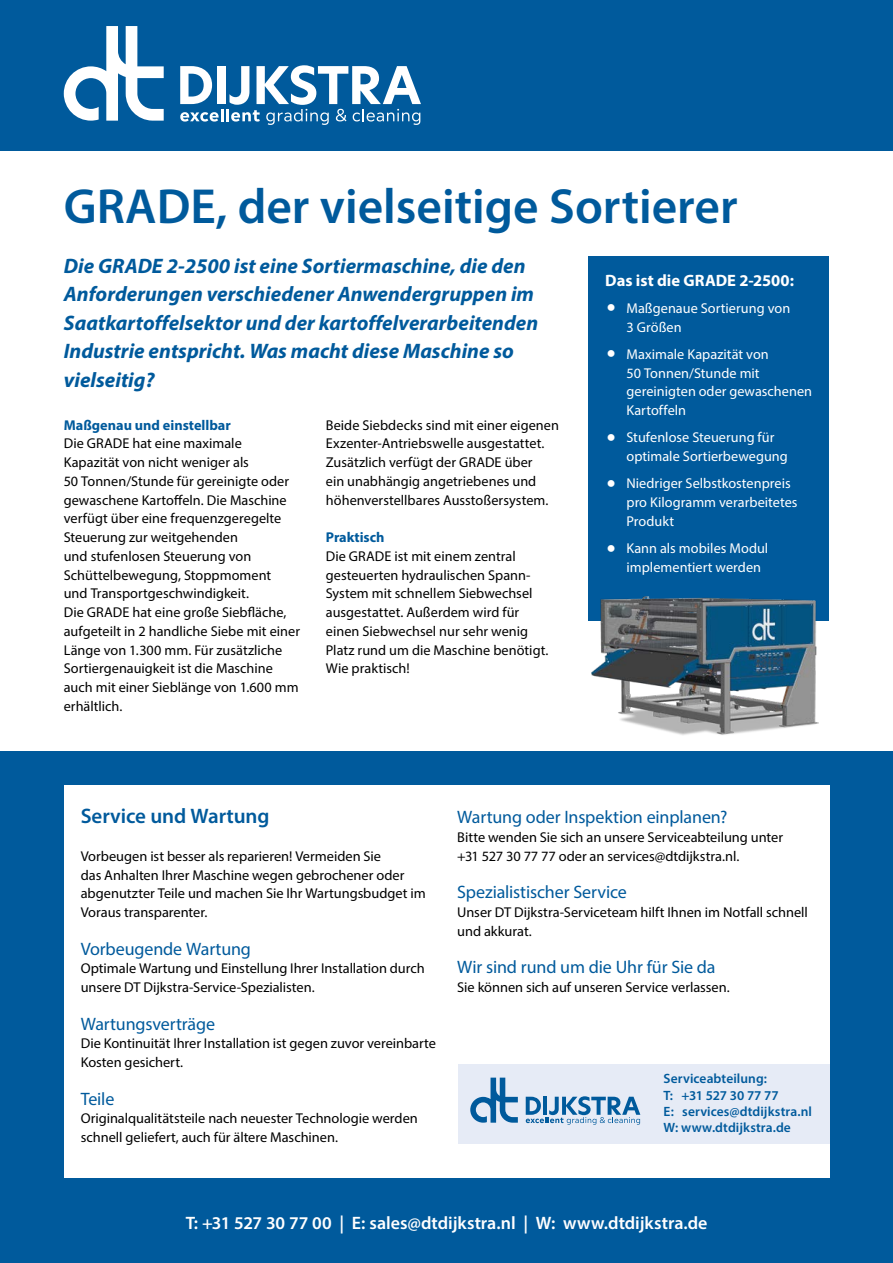
<style>
.page{position:relative;width:893px;height:1263px;background:#fff}
.page>*{position:absolute;margin:0;border:0;box-sizing:border-box;transform-origin:0 0}
.CHAPPEAU{font:600 49.5px "Myriad Pro";color:#005a9c}
.t1{font:italic 700 21px/28.5px "Myriad Pro";color:#005a9c}
.SUBJES{font:600 21px "Myriad Pro";letter-spacing:-.005em;color:#005a9c}
.Opsomming{font:18px "Myriad Pro";letter-spacing:-.005em;color:#005a9c}
.t2{font:600 18px "Myriad Pro";color:#fff}
.Body_Diap{font:700 16.5px "Myriad Pro";color:#fff}
.Body{font:14.25px/18.8px "Myriad Pro";letter-spacing:.005em;color:#000}
.Opsomming-2{font:14.25px/18.8px "Myriad Pro";letter-spacing:-.005em;color:#000}
.t3{font:14.25px/18.8px "Myriad Pro";letter-spacing:.005em;color:#fff}
.Body-2{font:700 14.25px "Myriad Pro";color:#005a9c}
.Body-3{font:600 13.5px "Myriad Pro";letter-spacing:.005em;color:#005a9c}
</style>
<div class="page">
<div style="left:0;top:0;width:893px;height:151px;background:#005a9c"></div>
<div style="left:0;top:752px;width:893px;height:511px;background:#005a9c"></div>
<div style="left:64px;top:786px;width:765px;height:392px;background:#fff"></div>
<div style="left:457px;top:1065px;width:372px;height:79px;background:#e6ebf6"></div>
<svg style="left:526px;top:1096px;width:114px;height:29px"></svg>
<svg style="left:470px;top:1077px;width:48px;height:46px"></svg>
<svg style="left:180px;top:65px;width:241px;height:60px"></svg>
<svg style="left:64px;top:26px;width:100px;height:95px"></svg>
<div style="left:588px;top:256px;width:241px;height:365px;background:#005a9c"></div>
<img style="left:591px;top:596px;width:227px;height:139px">
<p class="CHAPPEAU" style="left:64px;top:175px;width:675px">GRADE, der vielseitige Sortierer</p>
<p class="t1" style="left:64px;top:251px;width:476px">Die GRADE 2-2500 ist eine Sortiermaschine, die den Anforderungen verschiedener Anwendergruppen im Saatkartoffelsektor und der kartoffelverarbeitenden Industrie entspricht. Was macht diese Maschine so vielseitig?</p>
<p class="Body-2" style="left:64px;top:415px;width:169px">Maßgenau und einstellbar</p>
<p class="Body" style="left:64px;top:434px;width:238px">Die GRADE hat eine maximale Kapazität von nicht weniger als<br>50 Tonnen/Stunde für gereinigte oder gewaschene Kartoffeln. Die Maschine verfügt über eine frequenzgeregelte Steuerung zur weitgehenden<br>und stufenlosen Steuerung von Schüttelbewegung, Stoppmoment<br>und Transportgeschwindigkeit.<br>Die GRADE hat eine große Siebfläche, aufgeteilt in 2 handliche Siebe mit einer Länge von 1.300 mm. Für zusätzliche Sortiergenauigkeit ist die Maschine auch mit einer Sieblänge von 1.600 mm erhältlich.</p>
<p class="Body_Diap" style="left:605px;top:269px;width:190px">Das ist die GRADE 2-2500:</p>
<p class="t3" style="left:626px;top:298px;width:165px">Maßgenaue Sortierung von<br>3 Größen</p>
<p class="t3" style="left:626px;top:344px;width:187px">Maximale Kapazität von<br>50 Tonnen/Stunde mit gereinigten oder gewaschenen<br>Kartoffeln</p>
<p class="t3" style="left:626px;top:428px;width:163px">Stufenlose Steuerung für optimale Sortierbewegung</p>
<p class="t3" style="left:626px;top:474px;width:172px">Niedriger Selbstkostenpreis pro Kilogramm verarbeitetes<br>Produkt</p>
<p class="t3" style="left:626px;top:539px;width:143px">Kann als mobiles Modul implementiert werden</p>
<p class="Body" style="left:326px;top:415px;width:235px">Beide Siebdecks sind mit einer eigenen Exzenter-Antriebswelle ausgestattet.<br>Zusätzlich verfügt der GRADE über<br>ein unabhängig angetriebenes und höhenverstellbares Ausstoßersystem.</p>
<p class="Body-2" style="left:326px;top:528px;width:60px">Praktisch</p>
<p class="Body" style="left:326px;top:546px;width:224px">Die GRADE ist mit einem zentral gesteuerten hydraulischen Spann-<br>System mit schnellem Siebwechsel ausgestattet. Außerdem wird für einen Siebwechsel nur sehr wenig<br>Platz rund um die Maschine benötigt.<br>Wie praktisch!</p>
<p class="SUBJES" style="left:81px;top:802px;width:190px">Service und Wartung</p>
<p class="Opsomming-2" style="left:81px;top:846px;width:346px">Vorbeugen ist besser als reparieren! Vermeiden Sie<br>das Anhalten Ihrer Maschine wegen gebrochener oder abgenutzter Teile und machen Sie Ihr Wartungsbudget im Voraus transparenter.</p>
<p class="Opsomming" style="left:81px;top:937px;width:172px">Vorbeugende Wartung</p>
<p class="Opsomming-2" style="left:81px;top:959px;width:345px">Optimale Wartung und Einstellung Ihrer Installation durch unsere DT Dijkstra-Service-Spezialisten.</p>
<p class="Opsomming" style="left:81px;top:1012px;width:136px">Wartungsverträge</p>
<p class="Opsomming-2" style="left:81px;top:1034px;width:357px">Die Kontinuität Ihrer Installation ist gegen zuvor vereinbarte<br>Kosten gesichert.</p>
<p class="Opsomming" style="left:81px;top:1087px;width:35px">Teile</p>
<p class="Opsomming-2" style="left:81px;top:1109px;width:339px">Originalqualitätsteile nach neuester Technologie werden schnell geliefert, auch für ältere Maschinen.</p>
<p class="Opsomming" style="left:457px;top:806px;width:272px">Wartung oder Inspektion einplanen?</p>
<p class="Opsomming-2" style="left:457px;top:828px;width:327px">Bitte wenden Sie sich an unsere Serviceabteilung unter +31 527 30 77 77 oder an services@dtdijkstra.nl.</p>
<p class="Opsomming" style="left:457px;top:881px;width:171px">Spezialistischer Service</p>
<p class="Opsomming-2" style="left:457px;top:903px;width:352px">Unser DT Dijkstra-Serviceteam hilft Ihnen im Notfall schnell und akkurat.</p>
<p class="Opsomming" style="left:457px;top:956px;width:260px">Wir sind rund um die Uhr für Sie da</p>
<p class="Opsomming-2" style="left:457px;top:978px;width:274px">Sie können sich auf unseren Service verlassen.</p>
<p class="Body-3" style="left:664px;top:1070px;width:105px">Serviceabteilung:</p>
<p class="Body-3" style="left:664px;top:1086px;width:117px">T: +31 527 30 77 77</p>
<p class="Body-3" style="left:664px;top:1103px;width:150px">E: services@dtdijkstra.nl</p>
<p class="Body-3" style="left:664px;top:1119px;width:129px">W: www.dtdijkstra.de</p>
<p class="t2" style="left:186px;top:1211px;width:523px">T: +31 527 30 77 00 | E: sales@dtdijkstra.nl | W: www.dtdijkstra.de</p>
</div>
